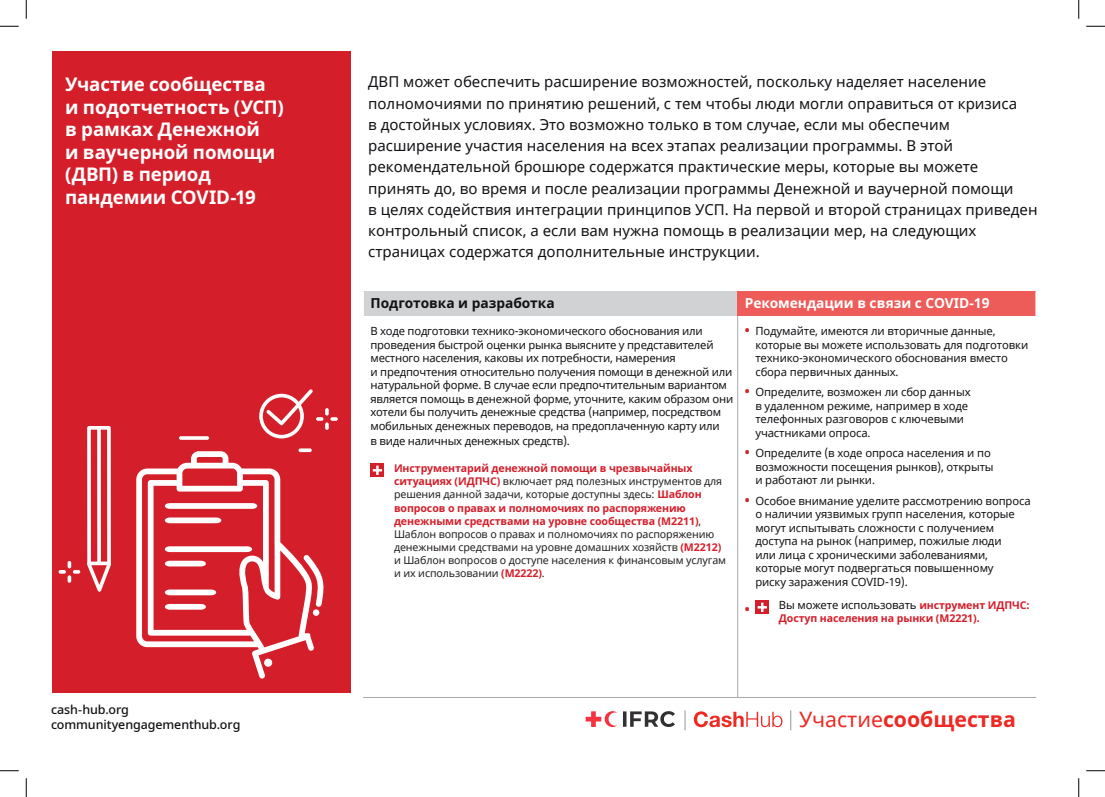
<style>
.page{position:relative;width:1105px;height:797px;background:#fff}
.page>*{position:absolute;margin:0;border:0;box-sizing:border-box;transform-origin:0 0}
.t1{font:700 21.25px "Noto Sans";color:#ee2823}
.t2{font:700 18.75px/22.5px "Noto Sans";letter-spacing:-.01em;color:#fff}
.Body_copy_-_Shadow_b{font:15px/21.2px "Noto Sans";color:#121216}
.t3{font:700 13.75px "Noto Sans";color:#fff}
.t4{font:700 13.75px "Noto Sans";color:#121216}
.t5{font:500 12.5px/15.4px "Noto Sans";letter-spacing:-.01em;color:#121216}
.Body_copy_-_Shadow_b-2{font:11.25px/13.5px "Noto Sans";letter-spacing:-.01em;color:#121216}
.Body_copy_-_Shadow_b-3{font:10.62px/13.1px "Noto Sans";letter-spacing:-.01em;color:#231f20}
.t6{font:700 10.62px "Noto Sans";letter-spacing:-.01em;color:#d41f2b}
.s1{font-weight:700;color:#d41f2b}
.s2{font-weight:700;font-size:13.12px;color:#d41f2b}
.s3{font-weight:700;font-size:10.62px;color:#d41f2b}
.s4{font-weight:400}
</style>
<div class="page">
<div style="left:52px;top:52px;width:298px;height:640px;background:#d41f2b"></div>
<div style="left:363px;top:291px;width:375px;height:25px;background:#d1d2d4"></div>
<div style="left:738px;top:291px;width:298px;height:25px;background:#ee5c59"></div>
<svg style="left:1035px;top:291px;width:1px;height:25px"></svg>
<hr style="left:737px;top:316px;width:1px;height:381px;background:#a8a9ad">
<hr style="left:363px;top:697px;width:375px;height:1px;background:#a8a9ad">
<hr style="left:738px;top:697px;width:298px;height:1px;background:#a8a9ad">
<svg style="left:363px;top:291px;width:1px;height:25px"></svg>
<svg style="left:370px;top:463px;width:14px;height:14px"></svg>
<svg style="left:373px;top:466px;width:9px;height:8px"></svg>
<div style="left:755px;top:600px;width:14px;height:14px;background:#d41f2b"></div>
<svg style="left:758px;top:603px;width:9px;height:8px"></svg>
<svg style="left:59px;top:561px;width:21px;height:21px"></svg>
<svg style="left:298px;top:448px;width:14px;height:4px"></svg>
<svg style="left:179px;top:436px;width:30px;height:4px"></svg>
<svg style="left:259px;top:389px;width:79px;height:49px"></svg>
<svg style="left:87px;top:426px;width:24px;height:165px"></svg>
<div style="left:313px;top:609px;width:6px;height:7px;background:#fff;border-radius:50%"></div>
<svg style="left:136px;top:451px;width:178px;height:227px"></svg>
<svg style="left:264px;top:658px;width:9px;height:9px"></svg>
<svg style="left:303px;top:554px;width:21px;height:53px"></svg>
<svg style="left:586px;top:711px;width:89px;height:16px"></svg>
<svg style="left:694px;top:711px;width:88px;height:16px"></svg>
<svg style="left:790px;top:710px;width:1px;height:20px"></svg>
<svg style="left:685px;top:710px;width:1px;height:20px"></svg>
<svg style="left:0;top:25px;width:19px;height:2px"></svg>
<svg style="left:1086px;top:25px;width:19px;height:2px"></svg>
<svg style="left:0;top:770px;width:19px;height:1px"></svg>
<svg style="left:1086px;top:770px;width:19px;height:1px"></svg>
<svg style="left:25px;top:0;width:2px;height:19px"></svg>
<svg style="left:25px;top:778px;width:2px;height:19px"></svg>
<svg style="left:1078px;top:0;width:1px;height:19px"></svg>
<svg style="left:1078px;top:778px;width:1px;height:19px"></svg>
<p class="t2" style="left:65px;top:74px;width:220px">Участие сообщества и подотчетность (УСП) в рамках Денежной<br>и ваучерной помощи (ДВП) в период пандемии COVID-19</p>
<p class="Body_copy_-_Shadow_b" style="left:368px;top:72px;width:671px">ДВП может обеспечить расширение возможностей, поскольку наделяет население полномочиями по принятию решений, с тем чтобы люди могли оправиться от кризиса<br>в достойных условиях. Это возможно только в том случае, если мы обеспечим расширение участия населения на всех этапах реализации программы. В этой рекомендательной брошюре содержатся практические меры, которые вы можете принять до, во время и после реализации программы Денежной и ваучерной помощи<br>в целях содействия интеграции принципов УСП. На первой и второй страницах приведен контрольный список, а если вам нужна помощь в реализации мер, на следующих страницах содержатся дополнительные инструкции.</p>
<p class="t4" style="left:370px;top:293px;width:186px">Подготовка и разработка</p>
<p class="t3" style="left:745px;top:293px;width:246px">Рекомендации в связи с COVID-19</p>
<p class="Body_copy_-_Shadow_b-2" style="left:370px;top:324px;width:364px">В ходе подготовки технико-экономического обоснования или проведения быстрой оценки рынка выясните у представителей местного населения, каковы их потребности, намерения<br>и предпочтения относительно получения помощи в денежной или натуральной форме. В случае если предпочтительным вариантом является помощь в денежной форме, уточните, каким образом они хотели бы получить денежные средства (например, посредством мобильных денежных переводов, на предоплаченную карту или</p>
<p class="Body_copy_-_Shadow_b-2" style="left:370px;top:435px;width:201px">в виде наличных денежных средств).</p>
<p class="Body_copy_-_Shadow_b-3" style="left:394px;top:462px;width:334px"><span class="s1">Инструментарий денежной помощи в чрезвычайных ситуациях (ИДПЧС)</span> включает ряд полезных инструментов для решения данной задачи, которые доступны здесь: <span class="s1">Шаблон вопросов о правах и полномочиях по распоряжению денежными средствами на уровне сообщества (M2211)</span>, Шаблон вопросов о правах и полномочиях по распоряжению денежными средствами на уровне домашних хозяйств <span class="s1">(M2212) </span>и Шаблон вопросов о доступе населения к финансовым услугам и их использовании <span class="s1">(M2222)</span>.</p>
<p class="Body_copy_-_Shadow_b-2" style="left:755px;top:324px;width:274px;text-indent:-11px"><span class="s2">•</span> Подумайте, имеются ли вторичные данные, которые вы можете использовать для подготовки технико-экономического обоснования вместо сбора первичных данных.</p>
<p class="Body_copy_-_Shadow_b-2" style="left:755px;top:385px;width:217px;text-indent:-11px"><span class="s2">•</span> Определите, возможен ли сбор данных в удаленном режиме, например в ходе телефонных разговоров с ключевыми участниками опроса.</p>
<p class="Body_copy_-_Shadow_b-2" style="left:755px;top:447px;width:240px;text-indent:-11px"><span class="s2">•</span> Определите (в ходе опроса населения и по возможности посещения рынков), открыты и работают ли рынки.</p>
<p class="Body_copy_-_Shadow_b-2" style="left:755px;top:494px;width:277px;text-indent:-11px"><span class="s2">•</span> Особое внимание уделите рассмотрению вопроса о наличии уязвимых групп населения, которые могут испытывать сложности с получением доступа на рынок (например, пожилые люди<br>или лица с хроническими заболеваниями, которые могут подвергаться повышенному<br>риску заражения COVID-19).</p>
<p class="Body_copy_-_Shadow_b-2" style="left:745px;top:599px;width:286px"><span class="s2">•</span> Вы можете использовать <span class="s3">инструмент ИДПЧС:</span></p>
<p class="t6" style="left:779px;top:611px;width:202px">Доступ населения на рынки (M2221).</p>
<p class="t5" style="left:51px;top:702px;width:191px">cash-hub.org communityengagementhub.org</p>
<h1 class="t1" style="left:799px;top:704px;width:218px"><span class="s4">Участие</span>сообщества</h1>
</div>
